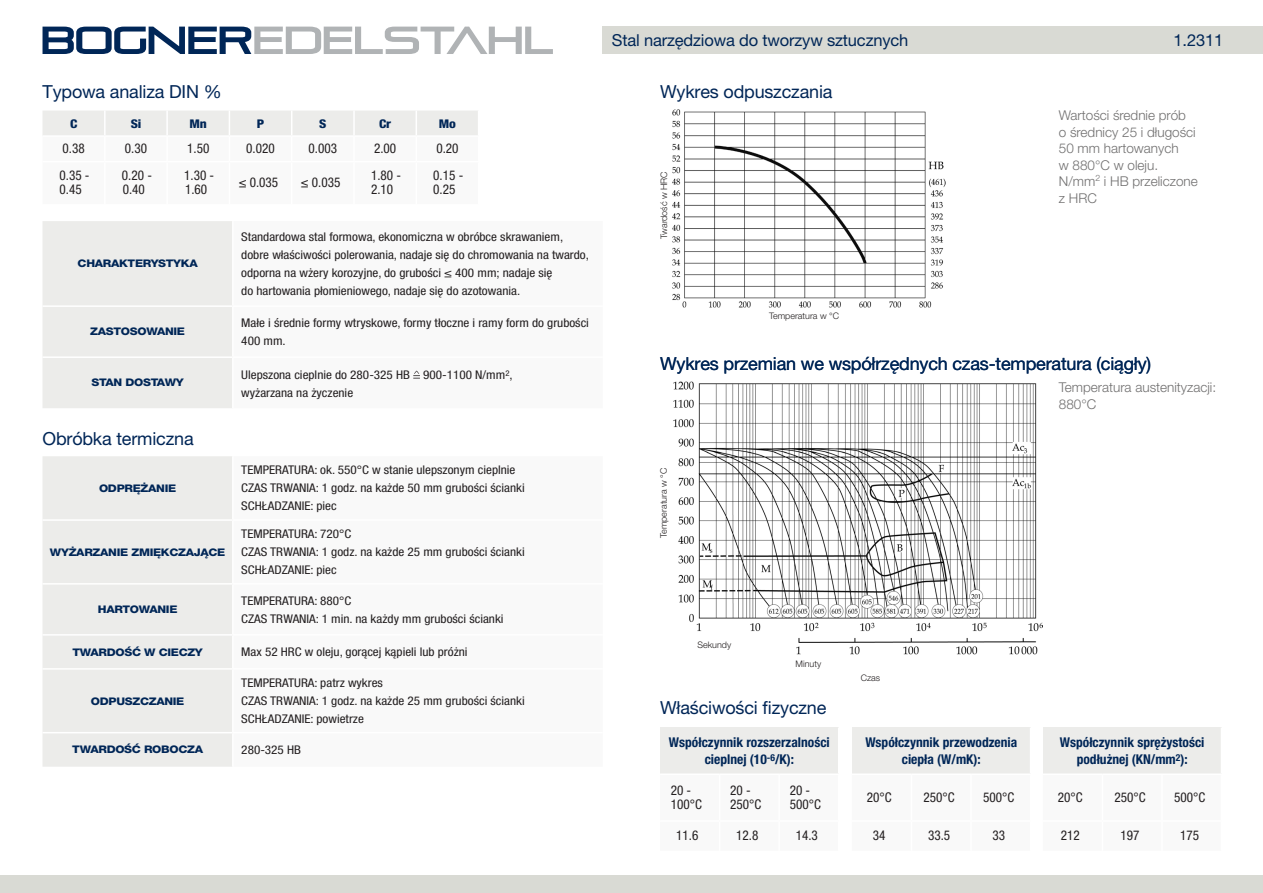
<style>
.page{position:relative;width:1263px;height:893px;background:#fff}
.page>*{position:absolute;margin:0;border:0;box-sizing:border-box;transform-origin:0 0}
.t1{font:18px "Helvetica Neue LT Pro";letter-spacing:-.01em;color:#002657}
.t2{font:16.5px "Helvetica Neue LT Pro";letter-spacing:-.01em;color:#002657}
.t3{font:condensed 13.5px/13.5px "Helvetica Neue LT Pro";color:#231f20}
.t4{font:700 condensed 13.5px/16.5px "Helvetica Neue LT Pro";color:#002657;text-align:center}
.t5{font:300 13.5px/16.5px "Helvetica Neue LT Pro";color:#706f6f}
.t6{font:condensed 12px/18px "Helvetica Neue LT Pro";color:#231f20;scale:1.1 1}
.t7{font:800 condensed 12px "Helvetica Neue LT Pro";letter-spacing:-.025em;color:#002657;scale:1.13 1}
.t8{font:800 10.5px "Helvetica Neue LT Pro";letter-spacing:-.025em;color:#002657;scale:1.13 1}
.t9{font:300 9px "Helvetica Neue LT Pro";color:#231f20}
</style>
<div class="page">
<div style="left:0;top:876px;width:1263px;height:17px;background:#d9dad4"></div>
<div style="left:603px;top:27px;width:660px;height:27px;background:#d9dad4"></div>
<svg style="left:43px;top:27px;width:510px;height:27px"></svg>
<div style="left:43px;top:221px;width:189px;height:187px;background:#ececea"></div>
<hr style="left:43px;top:305px;width:190px;height:2px;background:#fff">
<hr style="left:43px;top:356px;width:190px;height:2px;background:#fff">
<svg style="left:413px;top:371px;width:7px;height:8px"></svg>
<div style="left:43px;top:456px;width:189px;height:311px;background:#ececea"></div>
<hr style="left:43px;top:519px;width:190px;height:2px;background:#fff">
<hr style="left:43px;top:583px;width:190px;height:2px;background:#fff">
<hr style="left:43px;top:634px;width:190px;height:2px;background:#fff">
<hr style="left:43px;top:732px;width:190px;height:1px;background:#fff">
<hr style="left:43px;top:668px;width:189px;height:2px;background:#fff">
<div style="left:43px;top:111px;width:435px;height:24px;background:#ececea"></div>
<div style="left:660px;top:727px;width:179px;height:47px;background:#ececea"></div>
<hr style="left:838px;top:727px;width:1px;height:46px;background:#fff">
<hr style="left:660px;top:773px;width:60px;height:2px;background:#fff">
<hr style="left:720px;top:773px;width:59px;height:2px;background:#fff">
<hr style="left:779px;top:773px;width:60px;height:2px;background:#fff">
<div style="left:852px;top:727px;width:178px;height:47px;background:#ececea"></div>
<hr style="left:852px;top:773px;width:59px;height:2px;background:#fff">
<hr style="left:911px;top:773px;width:60px;height:2px;background:#fff">
<hr style="left:971px;top:773px;width:60px;height:2px;background:#fff">
<div style="left:1043px;top:727px;width:178px;height:47px;background:#ececea"></div>
<hr style="left:1043px;top:773px;width:59px;height:2px;background:#fff">
<hr style="left:1102px;top:773px;width:60px;height:2px;background:#fff">
<hr style="left:1162px;top:773px;width:60px;height:2px;background:#fff">
<img style="left:672px;top:109px;width:274px;height:199px">
<img style="left:673px;top:381px;width:370px;height:274px">
<div style="left:697px;top:634px;width:64px;height:21px;background:#fff"></div>
<div style="left:660px;top:441px;width:17px;height:123px;background:#fff"></div>
<h1 class="t1" style="left:43px;top:81px;width:181px">Typowa analiza DIN %</h1>
<p class="t7" style="left:70px;top:116px;width:8px">C</p>
<p class="t7" style="left:131px;top:116px;width:11px">Si</p>
<p class="t7" style="left:190px;top:116px;width:17px">Mn</p>
<p class="t7" style="left:257px;top:116px;width:8px">P</p>
<p class="t7" style="left:319px;top:116px;width:8px">S</p>
<p class="t7" style="left:379px;top:116px;width:12px">Cr</p>
<p class="t7" style="left:439px;top:116px;width:17px">Mo</p>
<p class="t3" style="left:63px;top:141px;width:24px">0.38</p>
<p class="t3" style="left:125px;top:141px;width:24px">0.30</p>
<p class="t3" style="left:187px;top:141px;width:24px">1.50</p>
<p class="t3" style="left:246px;top:141px;width:30px">0.020</p>
<p class="t3" style="left:309px;top:141px;width:30px">0.003</p>
<p class="t3" style="left:374px;top:141px;width:24px">2.00</p>
<p class="t3" style="left:436px;top:141px;width:24px">0.20</p>
<p class="t3" style="left:60px;top:169px;width:31px">0.35 -<br>0.45</p>
<p class="t3" style="left:122px;top:169px;width:31px">0.20 -<br>0.40</p>
<p class="t3" style="left:184px;top:169px;width:31px">1.30 -<br>1.60</p>
<p class="t3" style="left:239px;top:176px;width:41px">≤ 0.035</p>
<p class="t3" style="left:301px;top:176px;width:41px">≤ 0.035</p>
<p class="t3" style="left:371px;top:169px;width:31px">1.80 -<br>2.10</p>
<p class="t3" style="left:433px;top:169px;width:31px">0.15 -<br>0.25</p>
<p class="t8" style="left:78px;top:257px;width:108px">CHARAKTERYSTYKA</p>
<p class="t6" style="left:241px;top:228px;width:318px">Standardowa stal formowa, ekonomiczna w obróbce skrawaniem, dobre właściwości polerowania, nadaje się do chromowania na twardo, odporna na wżery korozyjne, do grubości ≤ 400 mm; nadaje się<br>do hartowania płomieniowego, nadaje się do azotowania.</p>
<p class="t8" style="left:90px;top:325px;width:85px">ZASTOSOWANIE</p>
<p class="t6" style="left:241px;top:314px;width:318px">Małe i średnie formy wtryskowe, formy tłoczne i ramy form do grubości<br>400 mm.</p>
<p class="t8" style="left:92px;top:376px;width:15px">STAN</p>
<p class="t8" style="left:125px;top:376px;width:16px">DOSTAWY</p>
<p class="t6" style="left:241px;top:365px;width:248px">Ulepszona cieplnie do 280-325 HB 900-1100 N/mm<sup>2</sup>, wyżarzana na życzenie</p>
<h1 class="t1" style="left:43px;top:428px;width:153px">Obróbka termiczna</h1>
<p class="t8" style="left:99px;top:482px;width:51px">ODPRĘŻANIE</p>
<p class="t8" style="left:50px;top:546px;width:31px">WYŻARZANIE</p>
<p class="t8" style="left:131px;top:546px;width:35px">ZMIĘKCZA</p>
<p class="t8" style="left:194px;top:546px;width:22px">JĄCE</p>
<p class="t6" style="left:241px;top:461px;width:259px">Temperatura: ok. 550°C w stanie ulepszonym cieplnie<br>Czas trwania: 1 godz. na każde 50 mm grubości ścianki<br>Schładzanie: piec</p>
<p class="t6" style="left:241px;top:525px;width:259px">Temperatura: 720°C<br>Czas trwania: 1 godz. na każde 25 mm grubości ścianki<br>Schładzanie: piec</p>
<p class="t8" style="left:98px;top:603px;width:16px">HARTOWANIE</p>
<p class="t6" style="left:241px;top:591px;width:240px">Temperatu ra: 880°C<br>Czas trwania: 1 min. na każdy mm grubości ścianki</p>
<p class="t8" style="left:72px;top:646px;width:16px">TWAR</p>
<p class="t8" style="left:107px;top:646px;width:54px">DOŚĆ W CIECZY</p>
<p class="t6" style="left:241px;top:643px;width:207px">Max 52 HRC w oleju, gorącej kąpieli lub próżni</p>
<p class="t8" style="left:91px;top:694px;width:38px">ODPUSZCZANIE</p>
<p class="t6" style="left:241px;top:674px;width:259px">Temperatu ra: patrz wykres<br>Czas trwania: 1 godz. na każde 25 mm grubości ścianki<br>Schładzanie: powietrze</p>
<p class="t8" style="left:72px;top:743px;width:16px">TWAR</p>
<p class="t8" style="left:107px;top:743px;width:64px">DOŚĆ ROBOCZA</p>
<p class="t6" style="left:241px;top:741px;width:56px">280-325 HB</p>
<h2 class="t2" style="left:612px;top:31px;width:298px">Stal narzędziowa do tworzyw sztucznych</h2>
<h2 class="t2" style="left:1173px;top:31px;width:51px">1.2311</h2>
<h1 class="t1" style="left:660px;top:81px;width:174px">Wykres odpuszczania</h1>
<p class="t9" style="left:658px;top:239px;width:69px;rotate:-90deg">Twardość w HRC</p>
<p class="t9" style="left:769px;top:311px;width:72px">Temperatura w °C</p>
<p class="t5" style="left:1059px;top:107px;width:140px">Wartości średnie prób<br>o średnicy 25 i długości<br>50 mm hartowanych<br>w 880°C w oleju.<br>N/mm<sup>2</sup> i HB przeliczone z HRC</p>
<h1 class="t1" style="left:660px;top:353px;width:493px">Wykres przemian we współrzędnych czas-temperatura (ciągły)</h1>
<p class="t9" style="left:658px;top:538px;width:72px;rotate:-90deg">Temperatura w °C</p>
<p class="t9" style="left:697px;top:639px;width:35px">Sekundy</p>
<p class="t9" style="left:796px;top:659px;width:27px">Minuty</p>
<h1 class="t1" style="left:660px;top:697px;width:168px">Właściwości fizyczne</h1>
<p class="t4" style="left:669px;top:734px;width:162px">Współczynnik rozszerzalności cieplnej (10<sup>-6</sup>/K):</p>
<p class="t3" style="left:671px;top:784px;width:33px">20 -<br>100°C</p>
<p class="t3" style="left:730px;top:784px;width:33px">20 -<br>250°C</p>
<p class="t3" style="left:790px;top:784px;width:33px">20 -<br>500°C</p>
<p class="t3" style="left:676px;top:829px;width:24px">11.6</p>
<p class="t3" style="left:736px;top:829px;width:24px">12.8</p>
<p class="t3" style="left:796px;top:829px;width:24px">14.3</p>
<p class="t9" style="left:861px;top:672px;width:21px">Czas</p>
<p class="t4" style="left:865px;top:734px;width:153px">Współczynnik przewodzenia ciepła (W/mK):</p>
<p class="t3" style="left:867px;top:790px;width:26px">20°C</p>
<p class="t3" style="left:923px;top:790px;width:33px">250°C</p>
<p class="t3" style="left:983px;top:790px;width:33px">500°C</p>
<p class="t3" style="left:873px;top:829px;width:14px">34</p>
<p class="t3" style="left:928px;top:829px;width:24px">33.5</p>
<p class="t3" style="left:992px;top:829px;width:14px">33</p>
<p class="t5" style="left:1059px;top:379px;width:159px">Temperatura austenityzacji:<br>880°C</p>
<p class="t4" style="left:1060px;top:734px;width:146px">Współczynnik sprężystości podłużnej (KN/mm<sup>2</sup>):</p>
<p class="t3" style="left:1058px;top:790px;width:26px">20°C</p>
<p class="t3" style="left:1114px;top:790px;width:33px">250°C</p>
<p class="t3" style="left:1174px;top:790px;width:33px">500°C</p>
<p class="t3" style="left:1061px;top:829px;width:21px">212</p>
<p class="t3" style="left:1120px;top:829px;width:21px">197</p>
<p class="t3" style="left:1180px;top:829px;width:21px">175</p>
</div>
